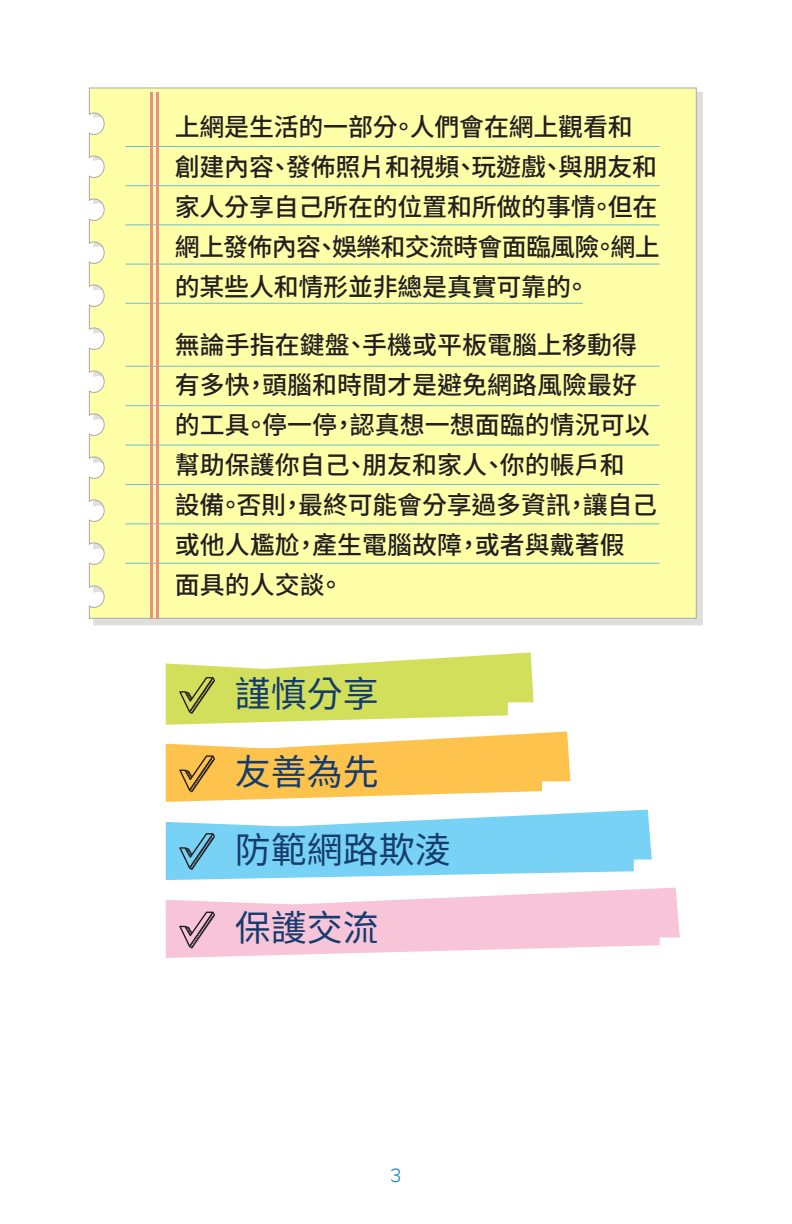
<style>
.page{position:relative;width:792px;height:1224px;background:#fff}
.page>*{position:absolute;margin:0;border:0;box-sizing:border-box;transform-origin:0 0}
.t1{font:36px "Source Han Sans TW";color:#153c6e}
.t2{font:500 25px/40px "Source Han Sans TW";letter-spacing:-.01em;color:#231f20}
.t3{font:300 20px "Proxima Nova";color:#007dbb}
</style>
<div class="page">
<div style="left:93px;top:92px;width:610px;height:533px;background:#dededb"></div>
<div style="left:89px;top:87px;width:608px;height:532px;background:#ffffa8"></div>
<hr style="left:125px;top:146px;width:535px;height:1px;background:#6bbdd1">
<hr style="left:125px;top:264px;width:535px;height:1px;background:#6bbdd1">
<hr style="left:125px;top:185px;width:535px;height:1px;background:#6bbdd1">
<hr style="left:125px;top:303px;width:458px;height:1px;background:#6bbdd1">
<hr style="left:125px;top:224px;width:535px;height:1px;background:#6bbdd1">
<hr style="left:125px;top:366px;width:535px;height:1px;background:#6bbdd1">
<hr style="left:125px;top:405px;width:535px;height:1px;background:#6bbdd1">
<hr style="left:125px;top:484px;width:535px;height:1px;background:#6bbdd1">
<hr style="left:125px;top:523px;width:535px;height:1px;background:#6bbdd1">
<hr style="left:125px;top:445px;width:535px;height:1px;background:#6bbdd1">
<hr style="left:125px;top:563px;width:535px;height:1px;background:#6bbdd1">
<svg style="left:166px;top:652px;width:368px;height:73px"></svg>
<svg style="left:166px;top:732px;width:404px;height:70px"></svg>
<svg style="left:166px;top:810px;width:486px;height:70px"></svg>
<svg style="left:166px;top:888px;width:514px;height:70px"></svg>
<hr style="left:156px;top:92px;width:3px;height:526px;background:#e88f8c">
<hr style="left:150px;top:92px;width:3px;height:526px;background:#e88f8c">
<p class="t2" style="left:175px;top:107px;width:486px">上網是生活的一部分。人們會在網上觀看和創建內容、發佈照片和視頻、玩遊戲、與朋友和家人分享自己所在的位置和所做的事情。但在網上發佈內容、娛樂和交流時會面臨風險。網上的某些人和情形並非總是真實可靠的。</p>
<p class="t2" style="left:175px;top:325px;width:484px">無論手指在鍵盤、手機或平板電腦上移動得有多快，頭腦和時間才是避免網路風險最好的工具。停一停，認真想一想面臨的情況可以幫助保護你自己、朋友和家人、你的帳戶和<br>設備。否則，最終可能會分享過多資訊，讓自己或他人尷尬，產生電腦故障，或者與戴著假<br>面具的人交談。</p>
<p class="t1" style="left:235px;top:674px;width:145px">謹慎分享</p>
<p class="t1" style="left:235px;top:752px;width:145px">友善為先</p>
<p class="t1" style="left:235px;top:830px;width:217px">防範網路欺淩</p>
<p class="t1" style="left:235px;top:908px;width:145px">保護交流</p>
<p class="t3" style="left:391px;top:1164px;width:12px">3</p>
</div>
